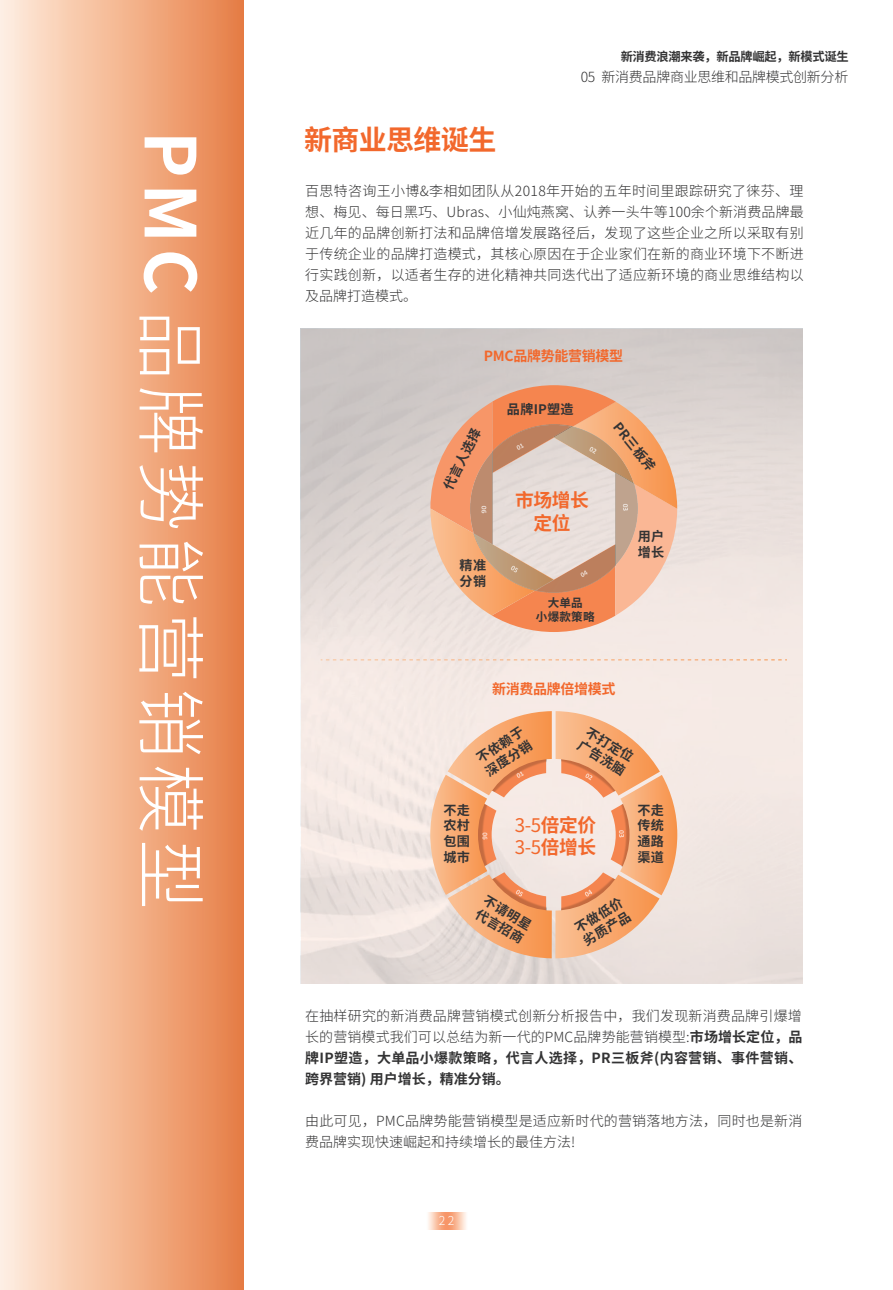
<style>
.page{position:relative;width:893px;height:1290px;background:#fff}
.page>*{position:absolute;margin:0;border:0;box-sizing:border-box;transform-origin:0 0}
.t1{font:300 70px "Source Han Sans CN";letter-spacing:.08em;color:#fff}
.t2{font:700 28px "Source Han Sans CN";letter-spacing:-.02em;color:#f2682c}
.t3{font:18.72px/22.4px "Source Han Sans CN";color:#f2682c}
.t4{font:700 18.72px/22.6px "Source Han Sans CN";letter-spacing:-.02em;color:#f2682c;text-align:center}
.t5{font:300 14px/21px "Source Han Sans CN";letter-spacing:.015em;color:#333334;text-align:justify}
.t6{font:300 14px "Source Han Sans CN";letter-spacing:-.02em;color:#333334}
.t7{font:700 14px "Source Han Sans CN";letter-spacing:-.02em;color:#f2682c}
.t8{font:700 13.12px/15.8px "Source Han Sans CN";letter-spacing:.02em;color:#333334}
.t9{font:700 12.25px "Source Han Sans CN";letter-spacing:-.02em;color:#333334}
.t10{font:300 12.25px "Source Han Sans CN";color:#fff}
.t11{font:700 11.55px/13.8px "Source Han Sans CN";letter-spacing:.02em;color:#333334;text-align:center}
.s1{font-weight:700}
</style>
<div class="page">
<svg style="left:301px;top:329px;width:502px;height:654px;background:#e7deda"></svg>
<svg style="left:428px;top:1212px;width:38px;height:18px"></svg>
<div style="left:0;top:0;width:243px;height:1290px;background:linear-gradient(to right,#ffeee0,#e77e45)"></div>
<svg style="left:430px;top:711px;width:247px;height:247px;background:#f3c19f"></svg>
<svg style="left:430px;top:385px;width:247px;height:247px;background:#e8b89c"></svg>
<img style="left:470px;top:452px;width:22px;height:92px">
<img style="left:617px;top:499px;width:15px;height:17px">
<img style="left:574px;top:564px;width:21px;height:21px">
<img style="left:503px;top:560px;width:21px;height:20px">
<img style="left:475px;top:502px;width:15px;height:15px">
<img style="left:510px;top:438px;width:21px;height:20px">
<img style="left:582px;top:441px;width:21px;height:20px">
<svg style="left:321px;top:659px;width:466px;height:1px"></svg>
<h1 class="t1" style="left:210px;top:131px;width:780px;rotate:90deg"><span class="s1">PMC</span> 品牌势能营销模型</h1>
<p class="t9" style="left:621px;top:50px;width:229px">新消费浪潮来袭，新品牌崛起，新模式诞生</p>
<p class="t6" style="left:581px;top:69px;width:269px">05 新消费品牌商业思维和品牌模式创新分析</p>
<h2 class="t2" style="left:304px;top:124px;width:194px">新商业思维诞生</h2>
<p class="t5" style="left:305px;top:181px;width:500px">百思特咨询王小博&amp;李相如团队从2018年开始的五年时间里跟踪研究了徕芬、理想、梅见、每日黑巧、Ubras、小仙炖燕窝、认养一头牛等100余个新消费品牌最近几年的品牌创新打法和品牌倍增发展路径后，发现了这些企业之所以采取有别于传统企业的品牌打造模式，其核心原因在于企业家们在新的商业环境下不断进行实践创新，以适者生存的进化精神共同迭代出了适应新环境的商业思维结构以及品牌打造模式。</p>
<p class="t7" style="left:484px;top:348px;width:141px">PMC品牌势能营销模型</p>
<p class="t8" style="left:440px;top:485px;width:68px;rotate:-63deg">代言人选择</p>
<p class="t8" style="left:460px;top:558px;width:28px">精准分销</p>
<p class="t8" style="left:507px;top:401px;width:68px">品牌IP塑造</p>
<h3 class="t4" style="left:515px;top:490px;width:75px">市场增长定位</h3>
<p class="t11" style="left:536px;top:596px;width:60px">大单品<br>小爆款策略</p>
<p class="t8" style="left:622px;top:419px;width:60px;rotate:51deg">PR三板斧</p>
<p class="t8" style="left:638px;top:529px;width:28px">用户增长</p>
<p class="t7" style="left:492px;top:680px;width:125px">新消费品牌倍增模式</p>
<p class="t8" style="left:474px;top:753px;width:55px;rotate:-33deg">不依赖于深度分销</p>
<p class="t8" style="left:591px;top:724px;width:55px;rotate:31deg">不打定位广告洗脑</p>
<p class="t8" style="left:443px;top:802px;width:28px;text-align:justify">不走农村包围城市</p>
<h3 class="t3" style="left:515px;top:814px;width:83px">3-5<span class="s1">倍定价<br></span>3-5<span class="s1">倍增长</span></h3>
<p class="t8" style="left:637px;top:802px;width:28px;text-align:justify">不走传统通路渠道</p>
<p class="t8" style="left:489px;top:892px;width:55px;rotate:31deg">不请明星代言招商</p>
<p class="t8" style="left:572px;top:922px;width:55px;rotate:-31deg">不做低价劣质产品</p>
<p class="t5" style="left:305px;top:1005px;width:499px">在抽样研究的新消费品牌营销模式创新分析报告中，我们发现新消费品牌引爆增长的营销模式我们可以总结为新一代的PMC品牌势能营销模型:<span class="s1">市场增长定位，品牌IP塑造，大单品小爆款策略，代言人选择，PR三板斧(内容营销、事件营销、跨界营销) 用户增长，精准分销。</span></p>
<p class="t5" style="left:305px;top:1110px;width:499px">由此可见，PMC品牌势能营销模型是适应新时代的营销落地方法，同时也是新消费品牌实现快速崛起和持续增长的最佳方法!</p>
<p class="t10" style="left:439px;top:1214px;width:17px">2 2</p>
</div>
